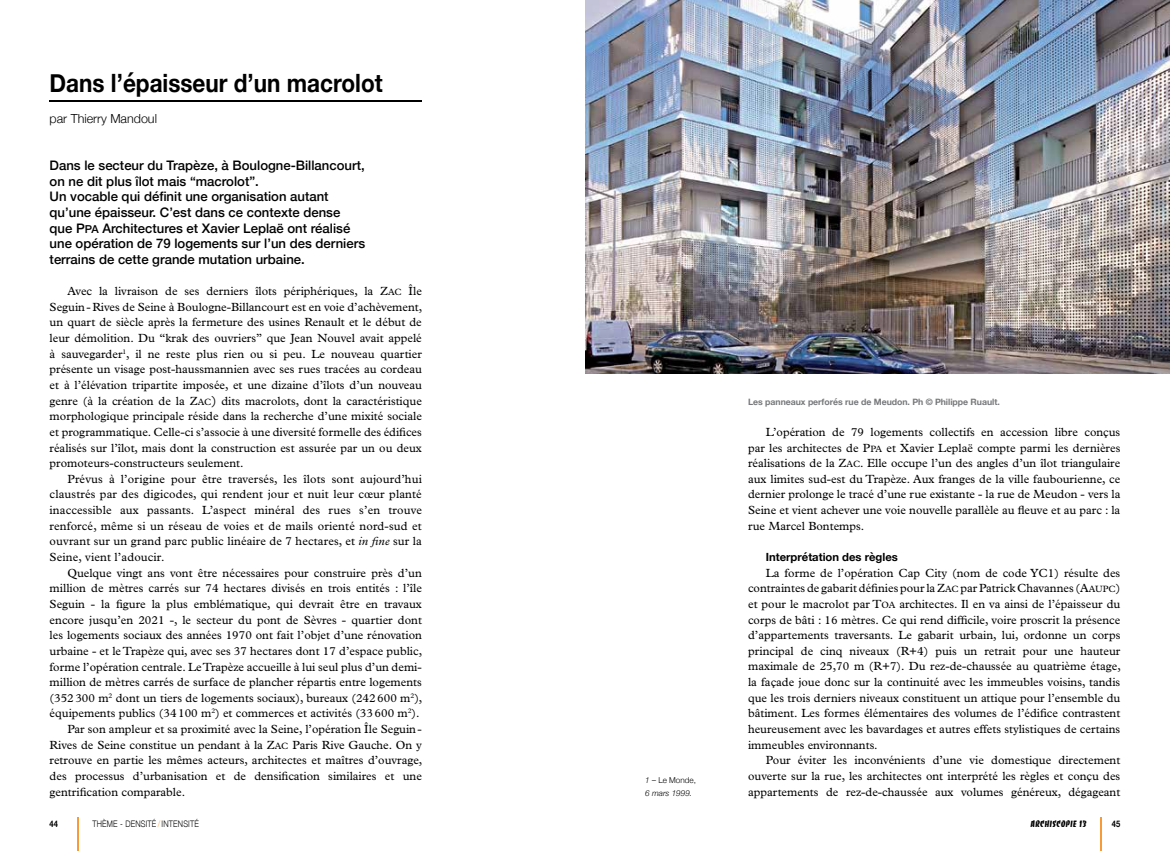
<style>
.page{position:relative;width:1170px;height:851px;background:#fff}
.page>*{position:absolute;margin:0;border:0;box-sizing:border-box;transform-origin:0 0}
.t1{font:700 25.25px "Helvetica Neue";color:#000;scale:.89 1}
.t2{font:500 13.12px/15.6px "Helvetica Neue";color:#000}
.t3{font:300 12.5px "Helvetica Neue";color:#000}
.t4{font:11.88px/15.6px "Plantin";color:#000;text-align:justify}
.t5{font:700 11.25px "Helvetica Neue";color:#000}
.t6{font:300 9px "Helvetica Neue";letter-spacing:.025em;color:#000;scale:.83 1}
.t7{font:9px "Banco";letter-spacing:.025em;color:#000;scale:.83 1}
.t8{font:700 9px "Helvetica Neue";color:#000;scale:.83 1}
.t9{font:700 8.75px "Helvetica Neue";letter-spacing:-.005em;color:#77787b}
.t10{font:italic 300 8.12px/12.5px "Helvetica Neue";color:#000}
.s1{font-size:11px}
.s2{font-size:9.12px}
.s3{font-size:13.12px}
.s4{font-style:italic}
.s5{font-style:normal}
.s6{font-style:inherit}
.s7{color:#f89a38}
</style>
<div class="page">
<hr style="left:1100px;top:817px;width:1px;height:33px;background:#f89a38">
<hr style="left:77px;top:817px;width:1px;height:33px;background:#f89a38">
<hr style="left:50px;top:100px;width:372px;height:1px;background:#000">
<img style="left:585px;top:0;width:584px;height:373px">
<h1 class="t1" style="left:50px;top:63px;width:376px">Dans l’épaisseur d’un macrolot</h1>
<p class="t3" style="left:50px;top:109px;width:109px">par Thierry Mandoul</p>
<p class="t2" style="left:50px;top:156px;width:317px">Dans le secteur du Trapèze, à Boulogne-Billancourt, on ne dit plus îlot mais “macrolot”.<br>Un vocable qui définit une organisation autant qu’une épaisseur. C’est dans ce contexte dense que P<span class="s1">pa</span> Architectures et Xavier Leplaë ont réalisé une opération de 79 logements sur l’un des derniers terrains de cette grande mutation urbaine.</p>
<p class="t4" style="left:50px;top:283px;width:374px;text-indent:18px">Avec la livraison de ses derniers îlots périphériques, la Z<span class="s2">AC</span> Île Seguin-Rives de Seine à Boulogne-Billancourt est en voie d’achèvement, un quart de siècle après la fermeture des usines Renault et le début de leur démolition. Du “krak des ouvriers” que Jean Nouvel avait appelé à sauvegarder<sup>1</sup>, il ne reste plus rien ou si peu. Le nouveau quartier présente un visage post-haussmannien avec ses rues tracées au cordeau et à l’élévation tripartite imposée, et une dizaine d’îlots d’un nouveau genre (à la création de la Z<span class="s2">AC</span><span class="s3">)</span> dits macrolots, dont la caractéristique morphologique principale réside dans la recherche d’une mixité sociale et programmatique. Celle-ci s’associe à une diversité formelle des édifices réalisés sur l’îlot, mais dont la construction est assurée par un ou deux promoteurs-constructeurs seulement.</p>
<p class="t4" style="left:50px;top:471px;width:374px;text-indent:18px">Prévus à l’origine pour être traversés, les îlots sont aujourd’hui claustrés par des digicodes, qui rendent jour et nuit leur cœur planté inaccessible aux passants. L’aspect minéral des rues s’en trouve renforcé, même si un réseau de voies et de mails orienté nord-sud et ouvrant sur un grand parc public linéaire de 7 hectares, et <span class="s4">in fine</span> sur la Seine, vient l’adoucir.</p>
<p class="t4" style="left:67px;top:564px;width:356px">Quelque vingt ans vont être nécessaires pour construire près d’un</p>
<p class="t4" style="left:50px;top:580px;width:374px">million de mètres carrés sur 74 hectares divisés en trois entités : l’île</p>
<p class="t4" style="left:50px;top:596px;width:374px">Seguin - la figure la plus emblématique, qui devrait être en travaux</p>
<p class="t4" style="left:50px;top:611px;width:374px">encore jusqu’en 2021 -, le secteur du pont de Sèvres - quartier dont</p>
<p class="t4" style="left:50px;top:627px;width:374px">les logements sociaux des années 1970 ont fait l’objet d’une rénovation</p>
<p class="t4" style="left:50px;top:642px;width:374px">urbaine - et le Trapèze qui, avec ses 37 hectares dont 17 d’espace public,</p>
<p class="t4" style="left:50px;top:658px;width:374px">forme l’opération centrale. Le Trapèze accueille à lui seul plus d’un demi-</p>
<p class="t4" style="left:50px;top:674px;width:374px">million de mètres carrés de surface de plancher répartis entre logements</p>
<p class="t4" style="left:50px;top:689px;width:374px">(352300 m<sup>2</sup> dont un tiers de logements sociaux), bureaux (242600 m<sup>2</sup>),</p>
<p class="t4" style="left:50px;top:705px;width:371px">équipements publics (34100 m<sup>2</sup>) et commerces et activités (33600 m<sup>2</sup>).</p>
<p class="t4" style="left:67px;top:721px;width:356px">Par son ampleur et sa proximité avec la Seine, l’opération Île Seguin-</p>
<p class="t4" style="left:50px;top:736px;width:374px">Rives de Seine constitue un pendant à la Z<span class="s2">AC</span> Paris Rive Gauche. On y</p>
<p class="t4" style="left:50px;top:752px;width:374px">retrouve en partie les mêmes acteurs, architectes et maîtres d’ouvrage,</p>
<p class="t4" style="left:50px;top:767px;width:374px">des processus d’urbanisation et de densification similaires et une</p>
<p class="t4" style="left:50px;top:783px;width:137px">gentrification comparable.</p>
<p class="t10" style="left:645px;top:773px;width:52px">1 – <span class="s5">Le Monde,<br></span>6 mars 1999.</p>
<p class="t9" style="left:748px;top:394px;width:253px">Les panneaux perforés rue de Meudon. Ph © Philippe Ruault.</p>
<p class="t4" style="left:748px;top:424px;width:374px;text-indent:18px">L’opération de 79 logements collectifs en accession libre conçus par les architectes de P<span class="s2">PA</span> et Xavier Leplaë compte parmi les dernières réalisations de la Z<span class="s2">AC</span>. Elle occupe l’un des angles d’un îlot triangulaire aux limites sud-est du Trapèze. Aux franges de la ville faubourienne, ce dernier prolonge le tracé d’une rue existante - la rue de Meudon - vers la Seine et vient achever une voie nouvelle parallèle au fleuve et au parc : la rue Marcel Bontemps.</p>
<p class="t5" style="left:765px;top:548px;width:134px">Interprétation des règles</p>
<p class="t4" style="left:748px;top:564px;width:374px;text-indent:18px">La forme de l’opération Cap City (nom de code YC1) résulte des contraintes de gabarit définies pour la Z<span class="s2">AC</span> par Patrick Chavannes (A<span class="s2">AUPC</span>) et pour le macrolot par T<span class="s2">OA</span> architectes. Il en va ainsi de l’épaisseur du corps de bâti : 16 mètres. Ce qui rend difficile, voire proscrit la présence d’appartements traversants. Le gabarit urbain, lui, ordonne un corps principal de cinq niveaux (R+4) puis un retrait pour une hauteur maximale de 25,70 m (R+7). Du rez-de-chaussée au quatrième étage, la façade joue donc sur la continuité avec les immeubles voisins, tandis que les trois derniers niveaux constituent un attique pour l’ensemble du bâtiment. Les formes élémentaires des volumes de l’édifice contrastent heureusement avec les bavardages et autres effets stylistiques de certains immeubles environnants.</p>
<p class="t4" style="left:748px;top:752px;width:374px;text-indent:18px">Pour éviter les inconvénients d’une vie domestique directement ouverte sur la rue, les architectes ont interprété les règles et conçu des appartements de rez-de-chaussée aux volumes généreux, dégageant</p>
<p class="t8" style="left:50px;top:816px;width:12px">44</p>
<p class="t6" style="left:92px;top:816px;width:130px">TH<span class="s6">È</span>ME - DENSITÉ <span class="s7">/</span> INTENSITÉ</p>
<p class="t7" style="left:1030px;top:818px;width:69px">ARCHISCOPIE 13</p>
<p class="t8" style="left:1111px;top:816px;width:12px">45</p>
</div>
